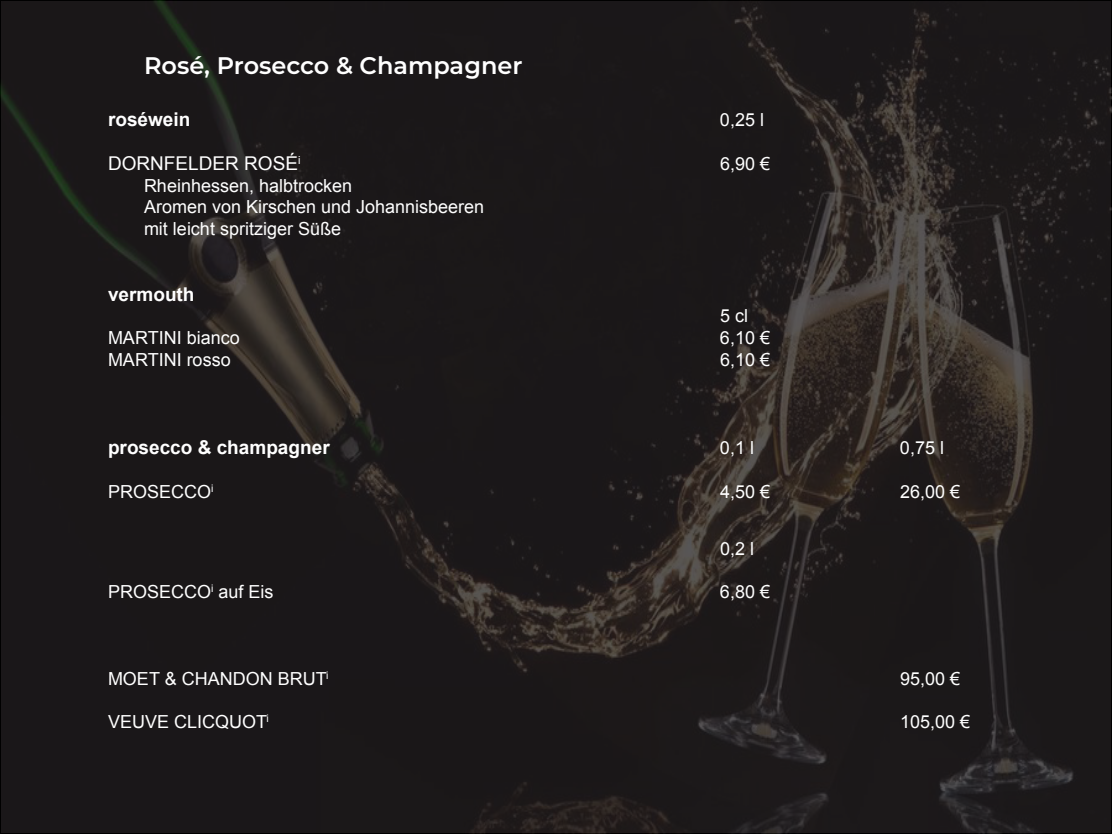
<style>
.page{position:relative;width:1112px;height:834px;background:#fff}
.page>*{position:absolute;margin:0;border:0;box-sizing:border-box;transform-origin:0 0}
.t1{font:600 24px "Montserrat";color:#fff}
.t2{font:700 19px "Arial";color:#fff}
.t3{font:19px "Arial";color:#fff}
.t4{font:18px "Arial";color:#fff}
</style>
<div class="page">
<img style="left:0;top:0;width:1112px;height:834px">
<p class="t1" style="left:144px;top:49px;width:380px">Rosé, Prosecco &amp; Champagner</p>
<p class="t2" style="left:108px;top:106px;width:84px">roséwein</p>
<p class="t4" style="left:720px;top:108px;width:46px">0,25 l</p>
<p class="t3" style="left:108px;top:151px;width:194px">DORNFELDER ROSÉ<sup>i</sup></p>
<p class="t4" style="left:720px;top:152px;width:52px">6,90 €</p>
<p class="t4" style="left:144px;top:174px;width:210px">Rheinhessen, halbtrocken</p>
<p class="t4" style="left:144px;top:195px;width:342px">Aromen von Kirschen und Johannisbeeren</p>
<p class="t4" style="left:144px;top:217px;width:199px">mit leicht spritziger Süße</p>
<p class="t2" style="left:108px;top:282px;width:88px">vermouth</p>
<p class="t4" style="left:720px;top:304px;width:30px">5 cl</p>
<p class="t4" style="left:108px;top:326px;width:133px">MARTINI bianco</p>
<p class="t4" style="left:720px;top:326px;width:52px">6,10 €</p>
<p class="t4" style="left:108px;top:348px;width:124px">MARTINI rosso</p>
<p class="t4" style="left:720px;top:348px;width:52px">6,10 €</p>
<p class="t2" style="left:108px;top:435px;width:223px">prosecco &amp; champagner</p>
<p class="t4" style="left:720px;top:436px;width:36px">0,1 l</p>
<p class="t4" style="left:900px;top:436px;width:46px">0,75 l</p>
<p class="t4" style="left:108px;top:480px;width:107px">PROSECCO<sup>i</sup></p>
<p class="t4" style="left:720px;top:480px;width:52px">4,50 €</p>
<p class="t4" style="left:900px;top:480px;width:62px">26,00 €</p>
<p class="t4" style="left:720px;top:537px;width:36px">0,2 l</p>
<p class="t4" style="left:108px;top:580px;width:167px">PROSECCO<sup>i</sup> auf Eis</p>
<p class="t4" style="left:720px;top:580px;width:52px">6,80 €</p>
<p class="t4" style="left:108px;top:667px;width:222px">MOET &amp; CHANDON BRUT<sup>i</sup></p>
<p class="t4" style="left:900px;top:667px;width:62px">95,00 €</p>
<p class="t4" style="left:108px;top:710px;width:162px">VEUVE CLICQUOT<sup>i</sup></p>
<p class="t4" style="left:900px;top:710px;width:72px">105,00 €</p>
</div>
